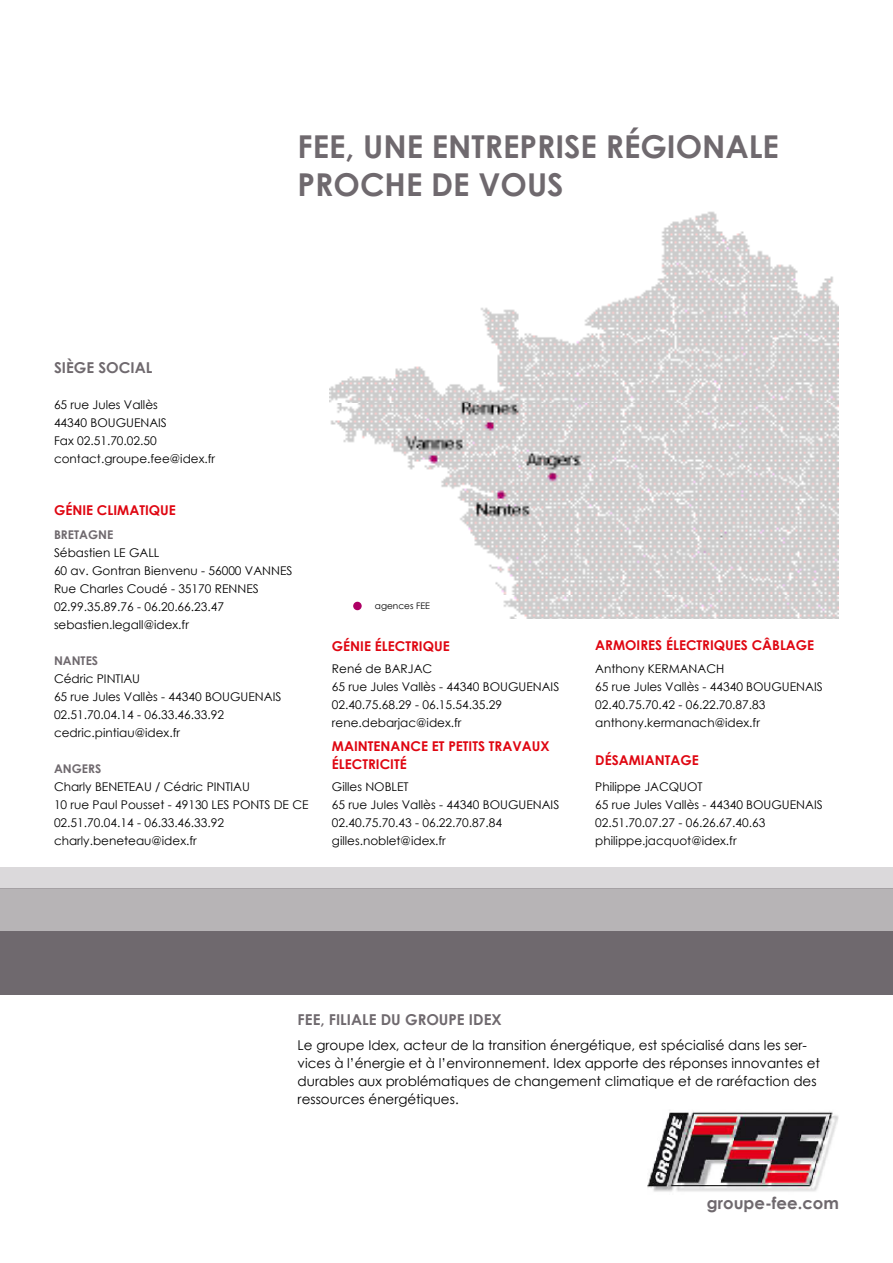
<style>
.page{position:relative;width:893px;height:1263px;background:#fff}
.page>*{position:absolute;margin:0;border:0;box-sizing:border-box;transform-origin:0 0}
.t1{font:700 31.5px/37.8px "Century Gothic";color:#6f696e}
.t2{font:700 16.5px "Century Gothic";color:#6f696e}
.t3{font:700 15px "Century Gothic";color:#6f696e}
.t4{font:13.5px/18px "Century Gothic";color:#000}
.t5{font:700 13.5px/18px "Century Gothic";color:#df0611}
.t6{font:12px/18px "Century Gothic";color:#000}
.t7{font:700 12px "Century Gothic";color:#6f696e}
.t8{font:9px "Century Gothic";color:#000}
</style>
<div class="page">
<div style="left:0;top:889px;width:893px;height:42px;background:#b7b4b6"></div>
<div style="left:0;top:867px;width:893px;height:22px;background:#dbd9db"></div>
<div style="left:0;top:931px;width:893px;height:64px;background:#6f696e"></div>
<img style="left:647px;top:1110px;width:192px;height:82px">
<img style="left:329px;top:212px;width:510px;height:406px">
<div style="left:353px;top:602px;width:9px;height:8px;background:#ae0065;border-radius:50%"></div>
<p class="t3" style="left:54px;top:356px;width:100px">SIÈGE SOCIAL</p>
<p class="t6" style="left:54px;top:396px;width:163px">65 rue Jules Vallès<br>44340 BOU GU ENAIS<br>Fax 02.51.70.02.50 contact.groupe.fee@idex.fr</p>
<p class="t5" style="left:54px;top:501px;width:123px">GÉNIE CLIMATIQUE</p>
<h1 class="t1" style="left:298px;top:126px;width:483px">FEE, UNE ENTREPRISE RÉGIONALE<br>PROCHE DE VOUS</h1>
<p class="t7" style="left:54px;top:526px;width:15px">BRETA</p>
<p class="t7" style="left:88px;top:526px;width:18px">GNE</p>
<p class="t6" style="left:54px;top:544px;width:240px">Sébastien LE GALL<br>60 av. Gontran Bienvenu - 56000 VANNES<br>Rue Charles Coudé - 35170 RENNES<br>02.99.35.89.76 - 06.20.66.23.47 sebastien.legall@idex.fr</p>
<p class="t7" style="left:54px;top:652px;width:46px">NANTES</p>
<p class="t6" style="left:54px;top:670px;width:229px">Cédric PINTIAU<br>65 rue Jules Vallès - 44340 BOU GU ENAIS<br>02.51.70.04.14 - 06.33.46.33.92 cedric.pintiau@idex.fr</p>
<p class="t7" style="left:54px;top:760px;width:49px">ANGERS</p>
<p class="t6" style="left:54px;top:778px;width:256px">Charly BENETEAU / Cédric PINTIAU<br>10 rue Paul Pousset - 49130 LES PONTS DE CE 02.51.70.04.14 - 06.33.46.33.92 charly.beneteau@idex.fr</p>
<p class="t8" style="left:375px;top:600px;width:57px">agences FEE</p>
<p class="t5" style="left:332px;top:637px;width:119px">GÉNIE ÉLECTRIQUE</p>
<p class="t6" style="left:332px;top:660px;width:229px">René de BARJAC<br>65 rue Jules Vallès - 44340 BOU GU ENAIS<br>02.40.75.68.29 - 06.15.54.35.29 rene.debarjac@idex.fr</p>
<p class="t5" style="left:332px;top:737px;width:219px">MAINTENANCE ET PETITS TRAVAUX<br>ÉLECTRICITÉ</p>
<p class="t6" style="left:332px;top:778px;width:229px">Gilles NOBLET<br>65 rue Jules Vallès - 44340 BOU GU ENAIS<br>02.40.75.70.43 - 06.22.70.87.84 gilles.noblet@idex.fr</p>
<p class="t5" style="left:595px;top:636px;width:220px">ARMOIRES ÉLECTRIQUES CÂBLAGE</p>
<p class="t6" style="left:595px;top:660px;width:229px">Anthony KERMANACH<br>65 rue Jules Vallès - 44340 BOU GU ENAIS<br>02.40.75.70.42 - 06.22.70.87.83 anthony.kermanach@idex.fr</p>
<p class="t5" style="left:595px;top:751px;width:105px">DÉSAMIANTAG E</p>
<p class="t6" style="left:595px;top:778px;width:229px">Philippe JACQU OT<br>65 rue Jules Vallès - 44340 BOU GU ENAIS<br>02.51.70.07.27 - 06.26.67.40.63 philippe.jacquot@idex.fr</p>
<p class="t3" style="left:298px;top:1008px;width:206px">FEE, FILIALE DU GROUPE IDEX</p>
<p class="t4" style="left:298px;top:1036px;width:524px">Le groupe Idex, acteur de la transition énergétique, est spécialisé dans les ser&shy;vices à l’énergie et à l’environnement. Idex apporte des réponses innovantes et durables aux problématiques de changement climatique et de raréfaction des ressources énergétiques.</p>
<h2 class="t2" style="left:707px;top:1190px;width:133px">GROUPE-FEE.COM</h2>
</div>
